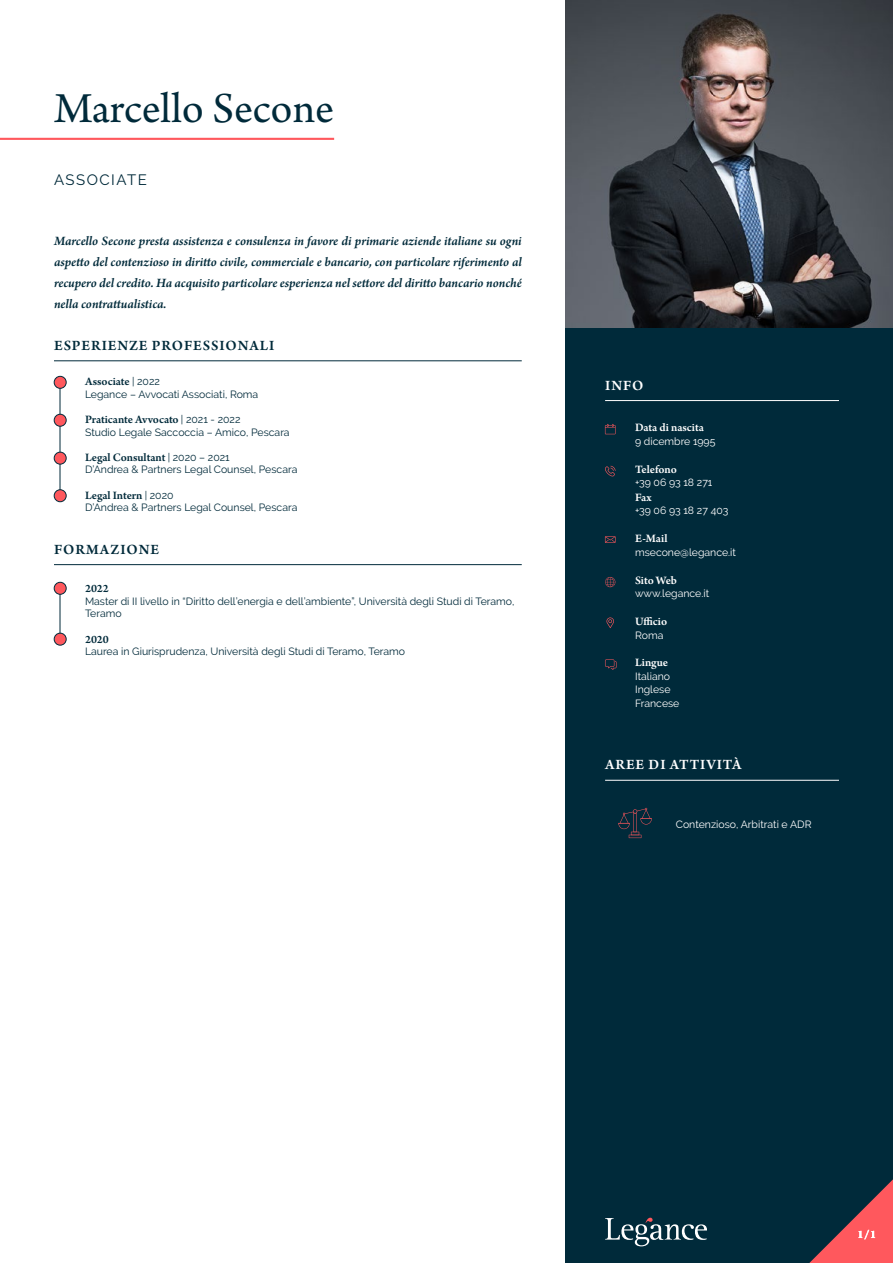
<style>
.page{position:relative;width:893px;height:1263px;background:#fff}
.page>*{position:absolute;margin:0;border:0;box-sizing:border-box;transform-origin:0 0}
.t1{font:45px "Arno Pro";letter-spacing:-.005em;color:#002a3a}
.t2{font:600 15px "Arno Pro";letter-spacing:.06em;color:#002a3a}
.t3{font:600 15px "Arno Pro";letter-spacing:.06em;color:#fff}
.t4{font:15px "Raleway";letter-spacing:.1em;color:#002a3a}
.t5{font:italic 600 13.5px/21px "Arno Pro";letter-spacing:-.005em;color:#002a3a;text-align:justify}
.t6{font:600 12px "Arno Pro";letter-spacing:-.005em;color:#002a3a}
.t7{font:600 12px "Arno Pro";color:#fff}
.t8{font:10.5px/12.6px "Raleway";color:#002a3a}
.t9{font:10.5px/13.5px "Raleway";color:#fff}
.s1{font-family:"Raleway";font-weight:400;font-size:10.5px}
</style>
<div class="page">
<div style="left:566px;top:0;width:327px;height:1263px;background:#002a3a"></div>
<svg style="left:605px;top:1218px;width:102px;height:28px"></svg>
<svg style="left:809px;top:1179px;width:84px;height:84px"></svg>
<hr style="left:54px;top:361px;width:468px;height:1px;background:#002a3a">
<hr style="left:54px;top:564px;width:468px;height:1px;background:#002a3a">
<hr style="left:60px;top:381px;width:1px;height:117px;background:#002a3a">
<hr style="left:60px;top:588px;width:1px;height:53px;background:#002a3a">
<div style="left:54px;top:414px;width:12px;height:12px;background:#ff585d;border-radius:50%"></div>
<div style="left:54px;top:414px;width:12px;height:12px;border:1px solid #002a3a;border-radius:50%"></div>
<div style="left:54px;top:452px;width:12px;height:12px;background:#ff585d;border-radius:50%"></div>
<div style="left:54px;top:452px;width:12px;height:12px;border:1px solid #002a3a;border-radius:50%"></div>
<div style="left:54px;top:490px;width:12px;height:12px;background:#ff585d;border-radius:50%"></div>
<div style="left:54px;top:489px;width:12px;height:13px;border:1px solid #002a3a;border-radius:50%"></div>
<div style="left:54px;top:633px;width:12px;height:12px;background:#ff585d;border-radius:50%"></div>
<div style="left:54px;top:633px;width:12px;height:12px;border:1px solid #002a3a;border-radius:50%"></div>
<div style="left:54px;top:376px;width:12px;height:12px;background:#ff585d;border-radius:50%"></div>
<div style="left:54px;top:376px;width:12px;height:12px;border:1px solid #002a3a;border-radius:50%"></div>
<div style="left:54px;top:582px;width:12px;height:12px;background:#ff585d;border-radius:50%"></div>
<div style="left:54px;top:582px;width:12px;height:12px;border:1px solid #002a3a;border-radius:50%"></div>
<hr style="left:0;top:138px;width:334px;height:2px;background:#ff585d">
<hr style="left:605px;top:400px;width:234px;height:1px;background:#fff">
<hr style="left:605px;top:780px;width:234px;height:1px;background:#fff">
<svg style="left:606px;top:617px;width:8px;height:11px"></svg>
<svg style="left:605px;top:536px;width:11px;height:7px"></svg>
<svg style="left:605px;top:466px;width:11px;height:10px"></svg>
<svg style="left:605px;top:577px;width:10px;height:10px"></svg>
<svg style="left:605px;top:424px;width:11px;height:10px"></svg>
<svg style="left:605px;top:659px;width:11px;height:11px"></svg>
<svg style="left:618px;top:808px;width:34px;height:30px"></svg>
<img style="left:566px;top:0;width:327px;height:327px">
<h1 class="t1" style="left:54px;top:83px;width:282px">Marcello Secone</h1>
<h2 class="t4" style="left:54px;top:171px;width:94px">ASSOCIATE</h2>
<p class="t5" style="left:54px;top:231px;width:469px">Marcello Secone presta assistenza e consulenza in favore di primarie aziende italiane su ogni aspetto del contenzioso in diritto civile, commerciale e bancario, con particolare riferimento al recupero del credito. Ha acquisito particolare esperienza nel settore del diritto bancario nonché nella contrattualistica.</p>
<h2 class="t2" style="left:54px;top:337px;width:222px">ESPERIENZE PROFESSIONALI</h2>
<p class="t6" style="left:85px;top:374px;width:76px">Associate <span class="s1">| 2022</span></p>
<p class="t8" style="left:85px;top:387px;width:175px">Legance – Avvocati Associati, Roma</p>
<p class="t6" style="left:85px;top:412px;width:157px">Praticante Avvocato <span class="s1">| 2021 - 2022</span></p>
<p class="t8" style="left:85px;top:425px;width:206px">Studio Legale Saccoccia – Amico, Pescara</p>
<p class="t6" style="left:85px;top:450px;width:146px">Legal Consultant <span class="s1">| 2020 – 2021</span></p>
<p class="t8" style="left:85px;top:463px;width:214px">D’Andrea &amp; Partners Legal Counsel, Pescara</p>
<p class="t6" style="left:85px;top:488px;width:90px">Legal Intern <span class="s1">| 2020</span></p>
<p class="t8" style="left:85px;top:501px;width:214px">D’Andrea &amp; Partners Legal Counsel, Pescara</p>
<h2 class="t2" style="left:54px;top:541px;width:107px">FORMAZIONE</h2>
<p class="t6" style="left:85px;top:581px;width:25px">2022</p>
<p class="t8" style="left:85px;top:594px;width:431px">Master di II livello in “Diritto dell’energia e dell’ambiente”, Università degli Studi di Teramo,<br>Teramo</p>
<p class="t6" style="left:85px;top:632px;width:25px">2020</p>
<p class="t8" style="left:85px;top:645px;width:322px">Laurea in Giurisprudenza, Università degli Studi di Teramo, Teramo</p>
<h2 class="t3" style="left:605px;top:377px;width:40px">INFO</h2>
<p class="t7" style="left:635px;top:421px;width:70px">Data di nascita</p>
<p class="t9" style="left:635px;top:434px;width:82px">9 dicembre 1995</p>
<p class="t7" style="left:635px;top:462px;width:43px">Telefono</p>
<p class="t9" style="left:635px;top:476px;width:79px">+39 06 93 18 271</p>
<p class="t7" style="left:635px;top:490px;width:18px">Fax</p>
<p class="t9" style="left:635px;top:504px;width:95px">+39 06 93 18 27 403</p>
<p class="t7" style="left:635px;top:532px;width:34px">E-Mail</p>
<p class="t9" style="left:635px;top:545px;width:102px">msecone@legance.it</p>
<p class="t7" style="left:635px;top:573px;width:43px">Sito Web</p>
<p class="t9" style="left:635px;top:587px;width:76px">www.legance.it</p>
<p class="t7" style="left:635px;top:614px;width:34px">Ufficio</p>
<p class="t9" style="left:635px;top:628px;width:30px">Roma</p>
<p class="t7" style="left:635px;top:656px;width:35px">Lingue</p>
<p class="t9" style="left:635px;top:669px;width:46px">Italiano<br>Inglese<br>Francese</p>
<h2 class="t3" style="left:605px;top:756px;width:138px">AREE DI ATTIVITÀ</h2>
<p class="t9" style="left:676px;top:817px;width:137px">Contenzioso, Arbitrati e ADR</p>
<p class="t7" style="left:857px;top:1228px;width:20px">1/1</p>
</div>
